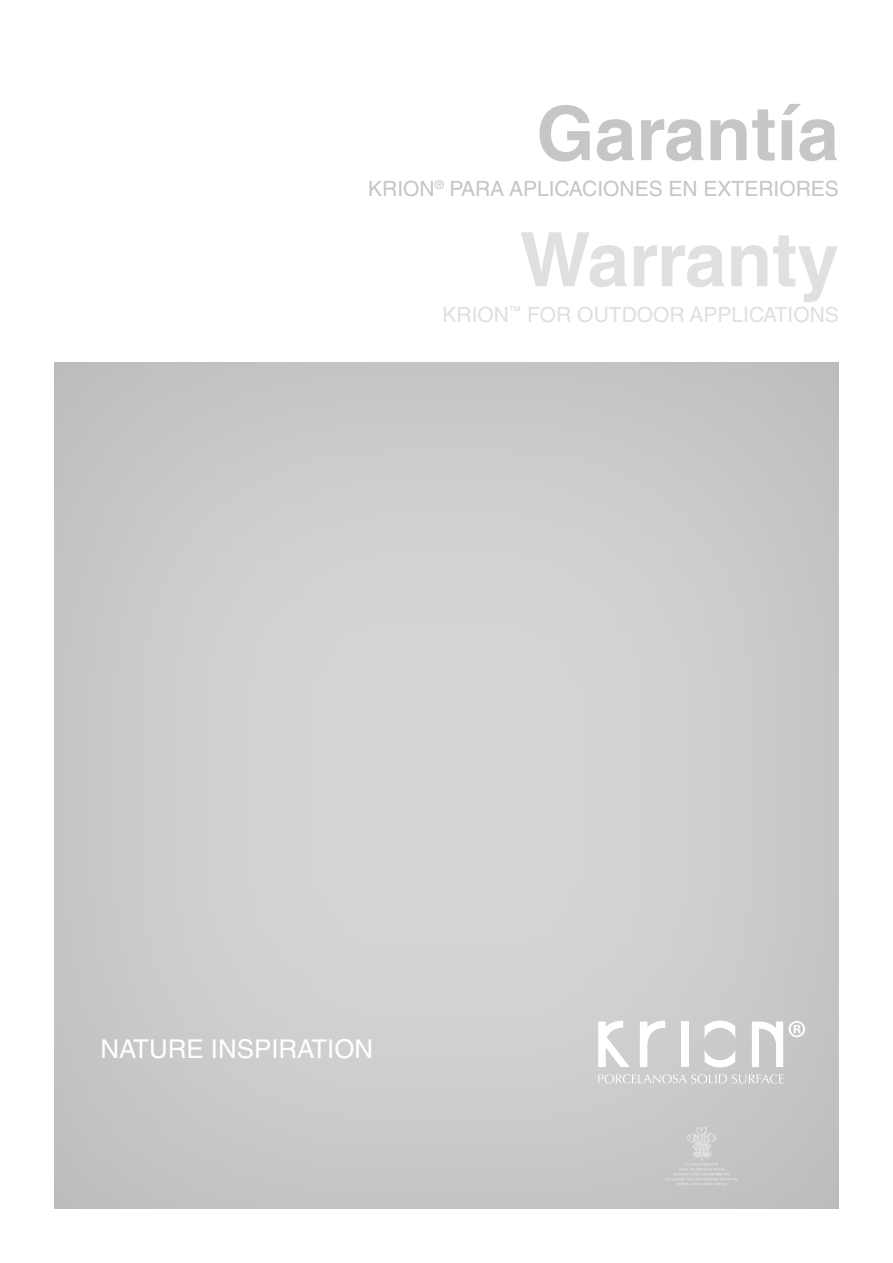
<style>
.page{position:relative;width:893px;height:1263px;background:#fff}
.page>*{position:absolute;margin:0;border:0;box-sizing:border-box;transform-origin:0 0}
.t1{font:700 75px "Helvetica LT Std";color:#c4c6c7}
.t2{font:700 75px "Helvetica LT Std";color:#e0e0e1}
.t3{font:25.8px "Helvetica LT Std";color:#fff}
.t4{font:21px "Helvetica LT Std";color:#c4c6c7}
.t5{font:21px "Helvetica LT Std";color:#e0e0e1}
</style>
<div class="page">
<div style="left:53px;top:359px;width:789px;height:851px;background:#cbccce"></div>
<svg style="left:665px;top:1127px;width:73px;height:58px"></svg>
<svg style="left:752px;top:1021px;width:31px;height:46px"></svg>
<svg style="left:598px;top:1021px;width:32px;height:46px"></svg>
<svg style="left:640px;top:1021px;width:25px;height:46px"></svg>
<svg style="left:705px;top:1020px;width:30px;height:17px"></svg>
<svg style="left:705px;top:1051px;width:30px;height:16px"></svg>
<div style="left:681px;top:1021px;width:7px;height:46px;background:#fff"></div>
<svg style="left:789px;top:1021px;width:16px;height:16px"></svg>
<svg style="left:598px;top:1074px;width:185px;height:9px"></svg>
<h1 class="t1" style="left:536px;top:88px;width:304px">Garantía</h1>
<p class="t4" style="left:368px;top:177px;width:472px">KRION<sup>®</sup> PARA APLICACIONES EN EXTERIORES</p>
<h1 class="t2" style="left:519px;top:214px;width:321px">Warranty</h1>
<p class="t5" style="left:443px;top:303px;width:398px">KRION<sup>™</sup> FOR OUTDOOR APPLICATIONS</p>
<p class="t3" style="left:100px;top:1034px;width:274px">NATURE INSPIRATION</p>
</div>
